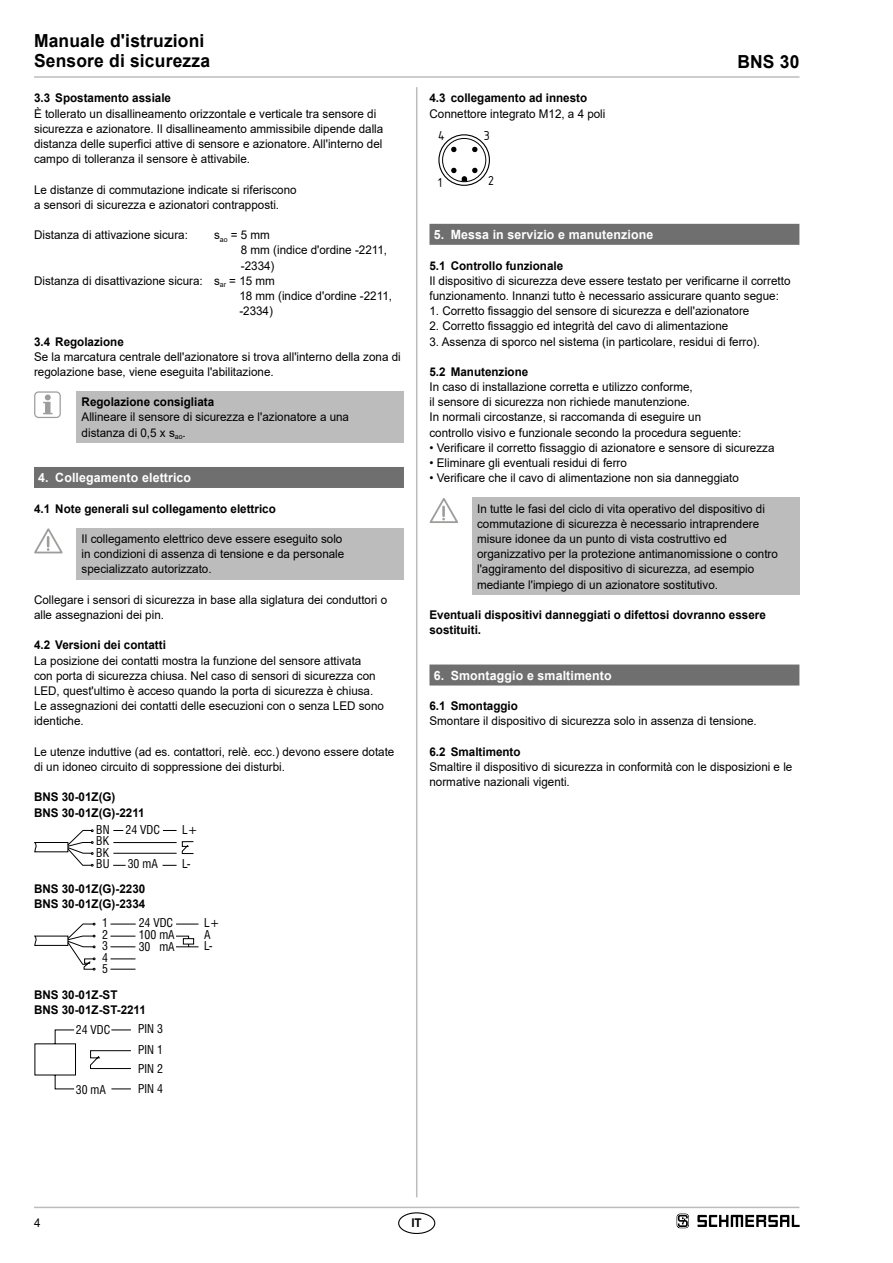
<style>
.page{position:relative;width:893px;height:1263px;background:#fff}
.page>*{position:absolute;margin:0;border:0;box-sizing:border-box;transform-origin:0 0}
.t1{font:20.25px "Isonorm 3098";color:#000}
.t2{font:700 18px/20.2px "Arial";letter-spacing:.01em;color:#000}
.t3{font:700 12.75px "Arial";letter-spacing:.01em;color:#fff}
.t4{font:12px/15.1px "Arial";color:#000}
.t5{font:700 12px/15.1px "Arial";color:#000}
.t6{font:condensed 11.85px/11.6px "Swiss 721 BT";color:#000}
</style>
<div class="page">
<hr style="left:34px;top:1207px;width:765px;height:1px;background:#bcbcbc">
<hr style="left:34px;top:76px;width:765px;height:2px;background:#bcbcbc">
<hr style="left:416px;top:87px;width:1px;height:1110px;background:#bcbcbc">
<div style="left:398px;top:1212px;width:37px;height:22px;border:1px solid #000;border-radius:50%"></div>
<div style="left:34px;top:467px;width:370px;height:21px;background:#706f6f"></div>
<div style="left:77px;top:391px;width:327px;height:52px;background:#bcbcbc"></div>
<svg style="left:43px;top:394px;width:9px;height:20px"></svg>
<div style="left:34px;top:391px;width:27px;height:27px;border:1px solid #9d9d9c;border-radius:4px"></div>
<div style="left:77px;top:528px;width:327px;height:51px;background:#bcbcbc"></div>
<svg style="left:34px;top:528px;width:29px;height:26px"></svg>
<svg style="left:34px;top:830px;width:160px;height:36px"></svg>
<svg style="left:34px;top:923px;width:165px;height:47px"></svg>
<svg style="left:34px;top:1029px;width:97px;height:60px"></svg>
<div style="left:429px;top:224px;width:370px;height:21px;background:#706f6f"></div>
<div style="left:429px;top:664px;width:370px;height:21px;background:#706f6f"></div>
<svg style="left:439px;top:135px;width:50px;height:50px"></svg>
<div style="left:438px;top:134px;width:52px;height:52px;border:1px solid #000;border-radius:50%"></div>
<svg style="left:472px;top:146px;width:6px;height:6px"></svg>
<svg style="left:451px;top:167px;width:27px;height:15px"></svg>
<svg style="left:451px;top:146px;width:6px;height:6px"></svg>
<div style="left:442px;top:138px;width:44px;height:44px;border:1px solid #000;border-radius:50%"></div>
<div style="left:472px;top:498px;width:327px;height:97px;background:#bcbcbc"></div>
<svg style="left:429px;top:498px;width:29px;height:25px"></svg>
<svg style="left:677px;top:1213px;width:12px;height:15px"></svg>
<svg style="left:697px;top:1215px;width:102px;height:12px"></svg>
<h2 class="t2" style="left:34px;top:31px;width:178px">Manuale d'istruzioni<br>Sensore di sicurezza</h2>
<p class="t5" style="left:34px;top:91px;width:139px">3.3 Spostamento assiale</p>
<p class="t4" style="left:34px;top:106px;width:351px">È tollerato un disallineamento orizzontale e verticale tra sensore di sicurezza e azionatore. Il disallineamento ammissibile dipende dalla distanza delle superfici attive di sensore e azionatore. All'interno del campo di tolleranza il sensore è attivabile.</p>
<p class="t4" style="left:34px;top:182px;width:264px">Le distanze di commutazione indicate si riferiscono a sensori di sicurezza e azionatori contrapposti.</p>
<p class="t4" style="left:34px;top:227px;width:155px">Distanza di attivazione sicura:</p>
<p class="t4" style="left:214px;top:227px;width:57px">s<sub>ao</sub> = 5 mm</p>
<p class="t4" style="left:241px;top:242px;width:148px">8 mm (indice d'ordine -2211,</p>
<p class="t4" style="left:241px;top:258px;width:35px">-2334)</p>
<p class="t4" style="left:34px;top:273px;width:242px">Distanza di disattivazione sicura: s<sub>ar</sub> = 15 mm</p>
<p class="t4" style="left:239px;top:288px;width:154px">18 mm (indice d'ordine -2211,</p>
<p class="t4" style="left:239px;top:303px;width:35px">-2334)</p>
<p class="t5" style="left:34px;top:334px;width:91px">3.4 Regolazione</p>
<p class="t4" style="left:34px;top:349px;width:368px">Se la marcatura centrale dell'azionatore si trova all'interno della zona di regolazione base, viene eseguita l'abilitazione.</p>
<p class="t5" style="left:82px;top:395px;width:134px">Regolazione consigliata</p>
<p class="t4" style="left:82px;top:410px;width:269px">Allineare il sensore di sicurezza e l'azionatore a una distanza di 0,5 x s<sub>ao</sub>.</p>
<p class="t3" style="left:38px;top:469px;width:154px">4. Collegamento elettrico</p>
<p class="t5" style="left:34px;top:501px;width:243px">4.1 Note generali sul collegamento elettrico</p>
<p class="t4" style="left:82px;top:531px;width:264px">Il collegamento elettrico deve essere eseguito solo in condizioni di assenza di tensione e da personale specializzato autorizzato.</p>
<p class="t4" style="left:34px;top:592px;width:355px">Collegare i sensori di sicurezza in base alla siglatura dei conduttori o alle assegnazioni dei pin.</p>
<p class="t5" style="left:34px;top:638px;width:133px">4.2 Versioni dei contatti</p>
<p class="t4" style="left:34px;top:653px;width:352px">La posizione dei contatti mostra la funzione del sensore attivata<br>con porta di sicurezza chiusa. Nel caso di sensori di sicurezza con LED, quest'ultimo è acceso quando la porta di sicurezza è chiusa.<br>Le assegnazioni dei contatti delle esecuzioni con o senza LED sono identiche.</p>
<p class="t4" style="left:34px;top:744px;width:362px">Le utenze induttive (ad es. contattori, relè. ecc.) devono essere dotate di un idoneo circuito di soppressione dei disturbi.</p>
<p class="t5" style="left:34px;top:790px;width:112px">BNS 30-01Z(G)<br>BNS 30-01Z(G)-2211</p>
<p class="t6" style="left:96px;top:824px;width:15px;text-align:justify">BN BK BK BU</p>
<p class="t6" style="left:126px;top:824px;width:36px">24 VDC</p>
<p class="t6" style="left:182px;top:824px;width:17px">L+</p>
<p class="t6" style="left:182px;top:858px;width:10px">L-</p>
<p class="t6" style="left:128px;top:858px;width:32px">30 mA</p>
<p class="t5" style="left:34px;top:881px;width:113px">BNS 30-01Z(G)-2230<br>BNS 30-01Z(G)-2334</p>
<p class="t6" style="left:139px;top:917px;width:38px">24 VDC<br>100 mA<br>30 mA</p>
<p class="t6" style="left:102px;top:917px;width:7px;text-align:justify">1<br>2<br>3<br>4<br>5</p>
<p class="t6" style="left:204px;top:917px;width:17px">L+<br>A<br>L-</p>
<p class="t5" style="left:34px;top:987px;width:113px">BNS 30-01Z-ST<br>BNS 30-01Z-ST-2211</p>
<p class="t6" style="left:76px;top:1024px;width:36px">24 VDC</p>
<p class="t6" style="left:138px;top:1019px;width:26px;line-height:20.5px">PIN 3<br>PIN 1</p>
<p class="t6" style="left:138px;top:1062px;width:26px">PIN 2</p>
<p class="t6" style="left:76px;top:1083px;width:32px">30 mA</p>
<p class="t6" style="left:138px;top:1083px;width:26px">PIN 4</p>
<p class="t5" style="left:429px;top:91px;width:159px">4.3 collegamento ad innesto</p>
<p class="t4" style="left:429px;top:106px;width:177px">Connettore integrato M12, a 4 poli</p>
<h1 class="t1" style="left:484px;top:121px;width:7px">3</h1>
<h1 class="t1" style="left:438px;top:168px;width:5px">1</h1>
<h1 class="t1" style="left:489px;top:166px;width:7px">2</h1>
<h1 class="t1" style="left:439px;top:121px;width:8px">4</h1>
<h2 class="t2" style="left:737px;top:52px;width:64px">BNS 30</h2>
<p class="t3" style="left:434px;top:226px;width:221px">5. Messa in servizio e manutenzione</p>
<p class="t5" style="left:429px;top:258px;width:135px">5.1 Controllo funzionale</p>
<p class="t4" style="left:429px;top:273px;width:362px">Il dispositivo di sicurezza deve essere testato per verificarne il corretto funzionamento. Innanzi tutto è necessario assicurare quanto segue:</p>
<p class="t4" style="left:429px;top:303px;width:321px">1. Corretto fissaggio del sensore di sicurezza e dell'azionatore</p>
<p class="t4" style="left:429px;top:318px;width:300px">2. Corretto fissaggio ed integrità del cavo di alimentazione</p>
<p class="t4" style="left:429px;top:334px;width:332px">3. Assenza di sporco nel sistema (in particolare, residui di ferro).</p>
<p class="t5" style="left:429px;top:364px;width:100px">5.2 Manutenzione</p>
<p class="t4" style="left:429px;top:379px;width:313px">In caso di installazione corretta e utilizzo conforme,<br>il sensore di sicurezza non richiede manutenzione.<br>In normali circostanze, si raccomanda di eseguire un controllo visivo e funzionale secondo la procedura seguente:</p>
<p class="t4" style="left:429px;top:440px;width:346px">• Verificare il corretto fissaggio di azionatore e sensore di sicurezza</p>
<p class="t4" style="left:429px;top:455px;width:199px">• Eliminare gli eventuali residui di ferro</p>
<p class="t4" style="left:429px;top:470px;width:311px">• Verificare che il cavo di alimentazione non sia danneggiato</p>
<p class="t4" style="left:477px;top:501px;width:302px">In tutte le fasi del ciclo di vita operativo del dispositivo di commutazione di sicurezza è necessario intraprendere misure idonee da un punto di vista costruttivo ed organizzativo per la protezione antimanomissione o contro l'aggiramento del dispositivo di sicurezza, ad esempio mediante l'impiego di un azionatore sostitutivo.</p>
<p class="t5" style="left:429px;top:607px;width:338px">Eventuali dispositivi danneggiati o difettosi dovranno essere sostituiti.</p>
<p class="t3" style="left:434px;top:666px;width:179px">6. Smontaggio e smaltimento</p>
<p class="t5" style="left:429px;top:698px;width:90px">6.1 Smontaggio</p>
<p class="t4" style="left:429px;top:713px;width:329px">Smontare il dispositivo di sicurezza solo in assenza di tensione.</p>
<p class="t5" style="left:429px;top:744px;width:93px">6.2 Smaltimento</p>
<p class="t4" style="left:429px;top:759px;width:364px">Smaltire il dispositivo di sicurezza in conformità con le disposizioni e le normative nazionali vigenti.</p>
<p class="t4" style="left:34px;top:1215px;width:8px">4</p>
<p class="t5" style="left:411px;top:1215px;width:12px">IT</p>
</div>
